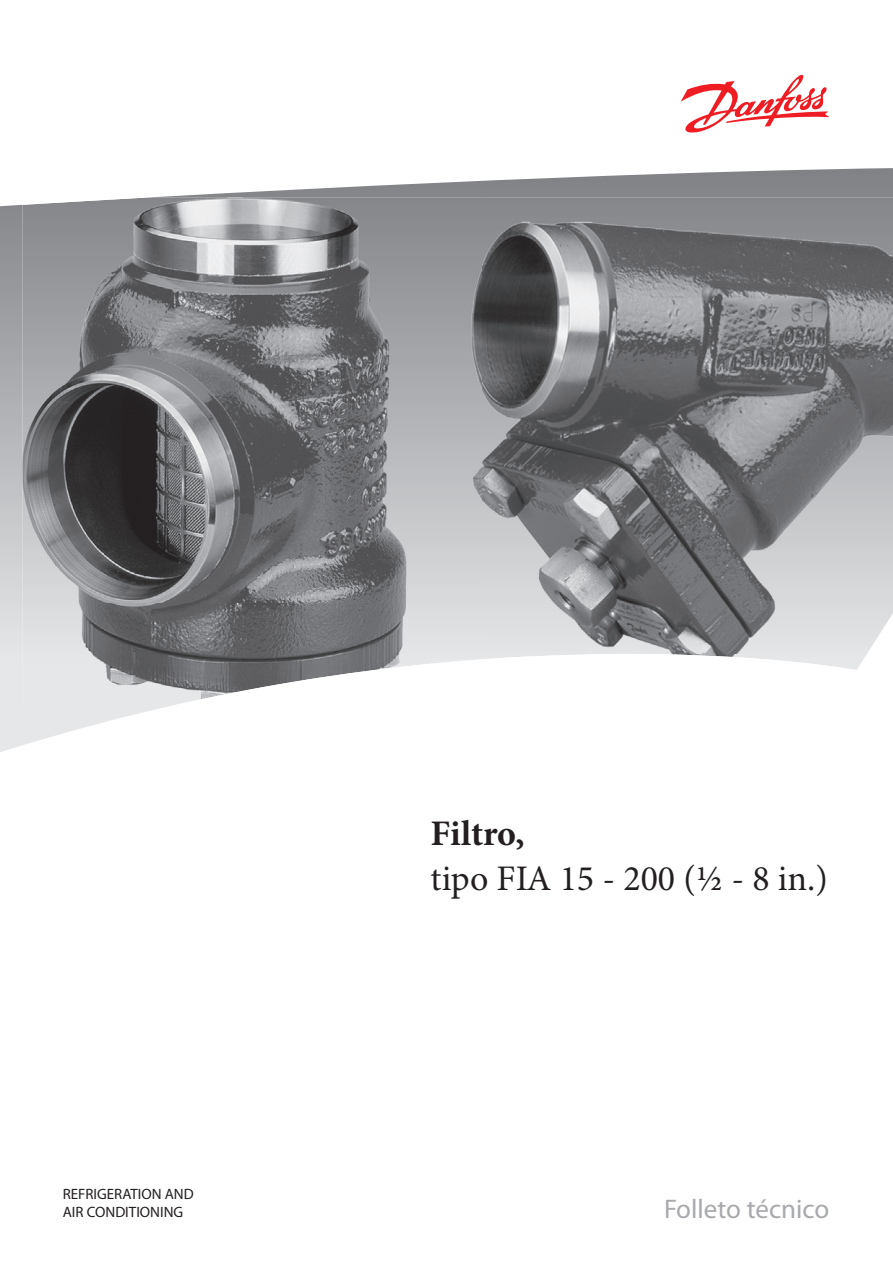
<style>
.page{position:relative;width:893px;height:1263px;background:#fff}
.page>*{position:absolute;margin:0;border:0;box-sizing:border-box;transform-origin:0 0}
.t1{font:36px "Minion Pro";color:#231f20}
.t2{font:700 36px "Minion Pro";letter-spacing:-.005em;color:#231f20}
.t3{font:27px "Myriad Pro";color:#a8a9ad}
.t4{font:15px/18px "Myriad Pro";color:#231f20}
</style>
<div class="page">
<svg style="left:681px;top:74px;width:148px;height:59px"></svg>
<svg style="left:0;top:168px;width:893px;height:584px"></svg>
<img style="left:22px;top:198px;width:461px;height:508px">
<img style="left:483px;top:198px;width:410px;height:457px">
<img style="left:483px;top:655px;width:103px;height:51px">
<img style="left:688px;top:655px;width:205px;height:51px">
<p class="t4" style="left:63px;top:1185px;width:133px">REFRIGERATION AND<br>AIR CONDITIONING</p>
<h1 class="t2" style="left:431px;top:812px;width:95px">Filtro,</h1>
<h1 class="t1" style="left:431px;top:857px;width:399px">tipo FIA 15 - 200 (½ - 8 in.)</h1>
<h2 class="t3" style="left:664px;top:1194px;width:167px">Folleto técnico</h2>
</div>
